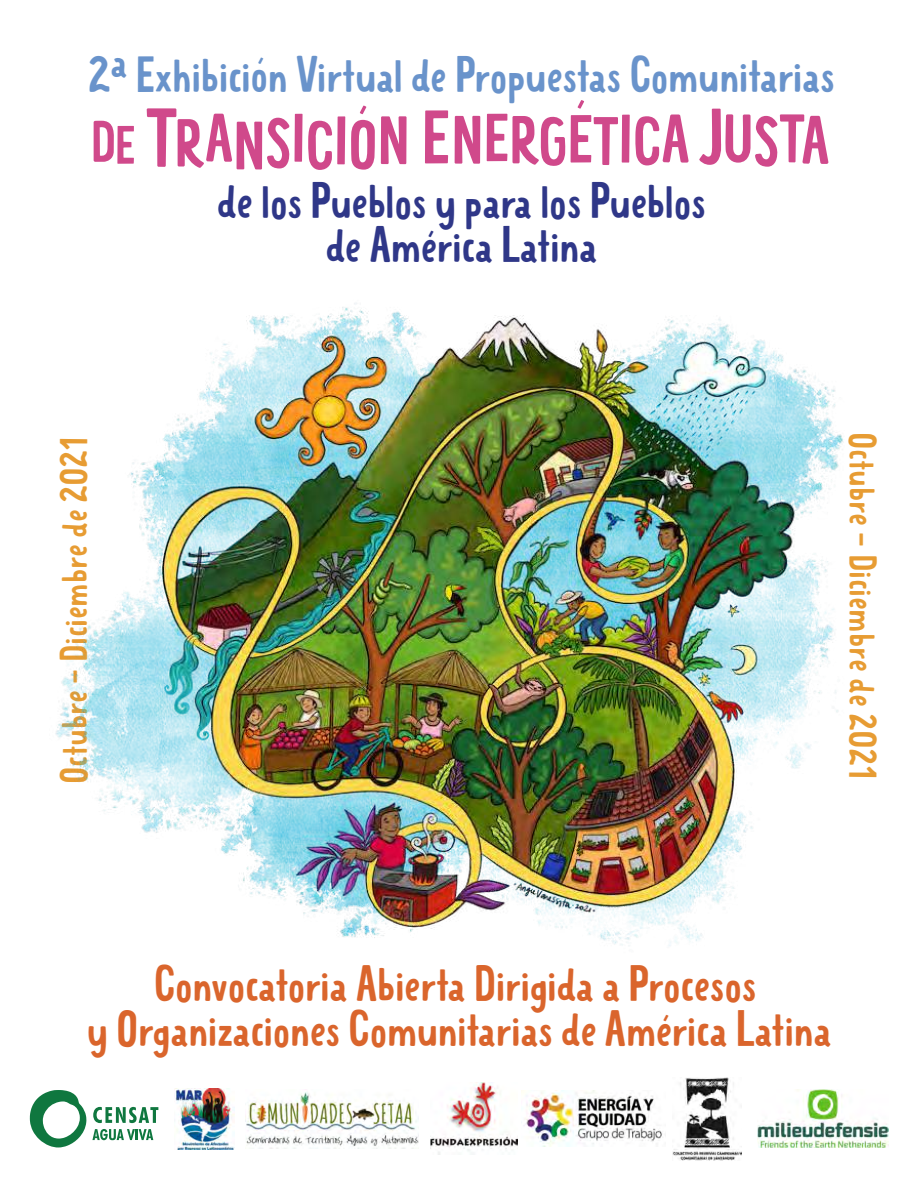
<style>
.page{position:relative;width:918px;height:1188px;background:#fff}
.page>*{position:absolute;margin:0;border:0;box-sizing:border-box;transform-origin:0 0}
.t1{font:700 42.75px "Little Dinosaur";letter-spacing:-.025em;color:#6993cb}
.t2{font:700 42.75px/44.1px "Little Dinosaur";letter-spacing:-.025em;color:#2f3788;text-align:center}
.t3{font:700 42.6px/44.2px "Little Dinosaur";letter-spacing:-.025em;color:#da652c;text-align:center}
.t4{font:700 32.4px "Little Dinosaur";letter-spacing:-.01em;color:#e79c33}
</style>
<div class="page">
<img style="left:174px;top:1088px;width:60px;height:61px">
<img style="left:521px;top:1091px;width:141px;height:56px">
<img style="left:246px;top:1089px;width:173px;height:59px">
<img style="left:672px;top:1077px;width:70px;height:83px">
<img style="left:430px;top:1083px;width:87px;height:72px">
<svg style="left:30px;top:1090px;width:128px;height:58px"></svg>
<img style="left:758px;top:1090px;width:130px;height:57px">
<svg style="left:94px;top:121px;width:40px;height:43px"></svg>
<svg style="left:147px;top:108px;width:198px;height:62px"></svg>
<svg style="left:351px;top:120px;width:24px;height:50px"></svg>
<svg style="left:360px;top:106px;width:6px;height:8px"></svg>
<svg style="left:381px;top:116px;width:26px;height:48px"></svg>
<svg style="left:425px;top:110px;width:23px;height:53px"></svg>
<svg style="left:455px;top:116px;width:25px;height:48px"></svg>
<svg style="left:487px;top:114px;width:78px;height:52px"></svg>
<svg style="left:578px;top:100px;width:6px;height:9px"></svg>
<svg style="left:571px;top:115px;width:118px;height:51px"></svg>
<svg style="left:699px;top:109px;width:130px;height:58px"></svg>
<img style="left:55px;top:303px;width:788px;height:643px">
<p class="t1" style="left:88px;top:44px;width:750px">2<sup>a</sup> Exhibición Virtual de Propuestas Comunitarias</p>
<p class="t2" style="left:217px;top:178px;width:491px">de los Pueblos y para los Pueblos de América Latina</p>
<p class="t4" style="left:51px;top:784px;width:349px;rotate:-90deg">Octubre - Diciembre de 2021</p>
<p class="t4" style="left:886px;top:432px;width:349px;rotate:90deg">Octubre - Diciembre de 2021</p>
<p class="t3" style="left:86px;top:961px;width:747px">Convocatoria Abierta Dirigida a Procesos<br>y Organizaciones Comunitarias de América Latina</p>
</div>
